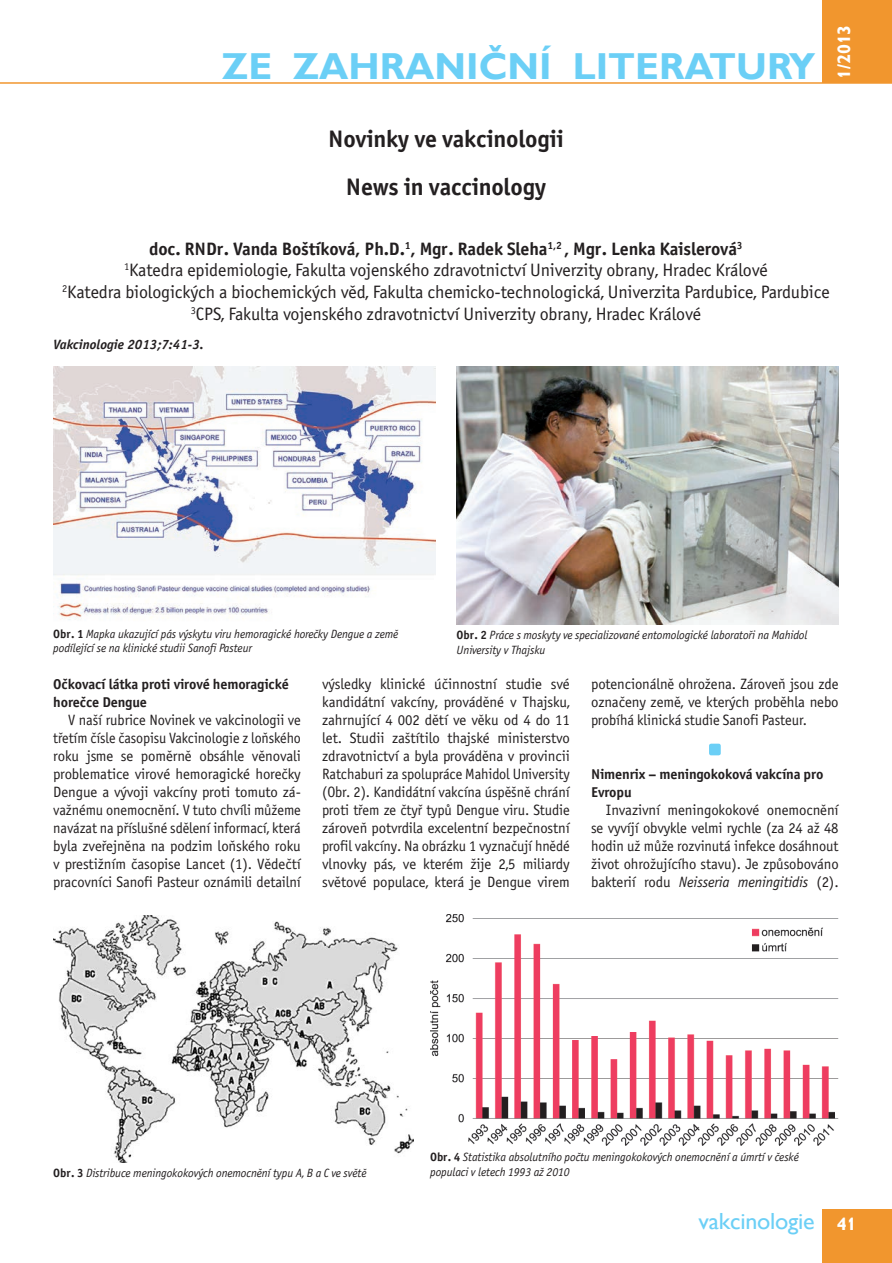
<style>
.page{position:relative;width:892px;height:1263px;background:#fff}
.page>*{position:absolute;margin:0;border:0;box-sizing:border-box;transform-origin:0 0}
.t1{font:700 37.5px "Gill Sans AMT";color:#6bcff6}
.Nadpis_clanku{font:700 24px "Officina Sans E";letter-spacing:-.01em;color:#231f20}
.t2{font:23.25px "Gill Sans AMT";letter-spacing:-.01em;color:#6bcff6}
.Autor_pracoviste{font:18px/21.6px "Officina Sans E";letter-spacing:-.01em;color:#231f20;text-align:center}
.Autor{font:700 18px "Officina Sans E";letter-spacing:-.01em;color:#231f20}
.t3{font:700 18px "Gill Sans AMT";color:#fff}
.txt_deleni{font:15px/18px "Officina Sans E";letter-spacing:-.01em;color:#231f20;text-align:justify}
.txt_deleni-2{font:15px/18px "Officina Sans E";letter-spacing:-.01em;color:#231f20;text-align:justify;scale:.96 1}
.Txt_nadpisek{font:700 14.25px/18px "Officina Sans E";letter-spacing:-.01em;color:#231f20}
.citacni_zkratka{font:italic 700 13.5px "Officina Sans E";color:#231f20}
.obr_popis{font:italic 12px/14.4px "Officina Sans E";letter-spacing:-.01em;color:#231f20}
.s1{font-weight:700;font-style:normal}
.s2{font-style:italic}
</style>
<div class="page">
<div style="left:822px;top:1209px;width:69px;height:53px;background:#f1962e"></div>
<div style="left:822px;top:0;width:69px;height:83px;background:#f1962e"></div>
<hr style="left:0;top:82px;width:891px;height:2px;background:#f1962e">
<div style="left:709px;top:743px;width:11px;height:12px;background:#6bcff6;border-radius:2px"></div>
<img style="left:53px;top:366px;width:382px;height:254px">
<img style="left:456px;top:366px;width:382px;height:259px">
<img style="left:53px;top:915px;width:360px;height:247px">
<img style="left:430px;top:914px;width:408px;height:231px">
<p class="t1" style="left:222px;top:44px;width:594px">ZE ZAHRANIČNÍ LITERATURY</p>
<p class="t3" style="left:833px;top:79px;width:56px;rotate:-90deg">1/2013</p>
<p class="Nadpis_clanku" style="left:328px;top:124px;width:237px">Novinky ve vakcinologii</p>
<p class="Nadpis_clanku" style="left:346px;top:172px;width:202px">News in vaccinology</p>
<p class="Autor" style="left:149px;top:237px;width:594px">doc. RNDr. Vanda Boštíková, Ph.D.<sup>1</sup>, Mgr. Radek Sleha<sup>1,2</sup> , Mgr. Lenka Kaislerová<sup>3</sup></p>
<p class="Autor_pracoviste" style="left:62px;top:259px;width:769px"><sup>1</sup>Katedra epidemiologie, Fakulta vojenského zdravotnictví Univerzity obrany, Hradec Králové<br><sup>2</sup>Katedra biologických a biochemických věd, Fakulta chemicko-technologická, Univerzita Pardubice, Pardubice<br><sup>3</sup>CPS, Fakulta vojenského zdravotnictví Univerzity obrany, Hradec Králové</p>
<p class="citacni_zkratka" style="left:53px;top:336px;width:152px">Vakcinologie 2013;7:41-3.</p>
<p class="obr_popis" style="left:53px;top:627px;width:346px"><span class="s1">Obr. 1</span> Mapka ukazující pás výskytu viru hemoragické horečky Dengue a země podílející se na klinické studii Sanofi Pasteur</p>
<p class="obr_popis" style="left:456px;top:628px;width:352px"><span class="s1">Obr. 2</span> Práce s moskyty ve specializované entomologické laboratoři na Mahidol<br>University v Thajsku</p>
<p class="Txt_nadpisek" style="left:53px;top:675px;width:237px">Očkovací látka proti virové hemoragické horečce Dengue</p>
<p class="txt_deleni-2" style="left:53px;top:711px;width:259px;text-indent:15px">V naší rubrice Novinek ve vakcinologii ve třetím čísle časopisu Vakcinologie z loňského roku jsme se poměrně obsáhle věnovali problematice virové hemoragické horečky Dengue a vývoji vakcíny proti tomuto zá&shy;važnému onemocnění. V tuto chvíli můžeme navázat na příslušné sdělení informací, která byla zveřejněna na podzim loňského roku v prestižním časopise Lancet (1). Vědečtí pracovníci Sanofi Pasteur oznámili detailní</p>
<p class="txt_deleni" style="left:322px;top:675px;width:249px">výsledky klinické účinnostní studie své kandidátní vakcíny, prováděné v Thajsku, zahrnující 4 002 dětí ve věku od 4 do 11 let. Studii zaštítilo thajské ministerstvo zdravotnictví a byla prováděna v provincii Ratchaburi za spolupráce Mahidol University (Obr. 2). Kandidátní vakcína úspěšně chrání proti třem ze čtyř typů Dengue viru. Studie zároveň potvrdila excelentní bezpečnostní profil vakcíny. Na obrázku 1 vyznačují hnědé vlnovky pás, ve kterém žije 2,5 miliardy světové populace, která je Dengue virem</p>
<p class="txt_deleni" style="left:591px;top:675px;width:249px">potencionálně ohrožena. Zároveň jsou zde označeny země, ve kterých proběhla nebo probíhá klinická studie Sanofi Pasteur.</p>
<p class="Txt_nadpisek" style="left:591px;top:765px;width:234px">Nimenrix – meningokoková vakcína pro<br>Evropu</p>
<p class="txt_deleni" style="left:591px;top:801px;width:249px;text-indent:15px">Invazivní meningokokové onemocnění se vyvíjí obvykle velmi rychle (za 24 až 48 hodin už může rozvinutá infekce dosáhnout život ohrožujícího stavu). Je způsobováno bakterií rodu <span class="s2">Neisseria meningitidis</span> (2).</p>
<p class="obr_popis" style="left:53px;top:1165px;width:315px"><span class="s1">Obr. 3</span> Distribuce meningokokových onemocnění typu A, B a C ve světě</p>
<p class="obr_popis" style="left:430px;top:1150px;width:370px"><span class="s1">Obr. 4</span> Statistika absolutního počtu meningokokových onemocnění a úmrtí v české populaci v letech 1993 až 2010</p>
<p class="t2" style="left:698px;top:1207px;width:118px">vakcinologie</p>
<p class="t3" style="left:836px;top:1212px;width:21px">41</p>
</div>
